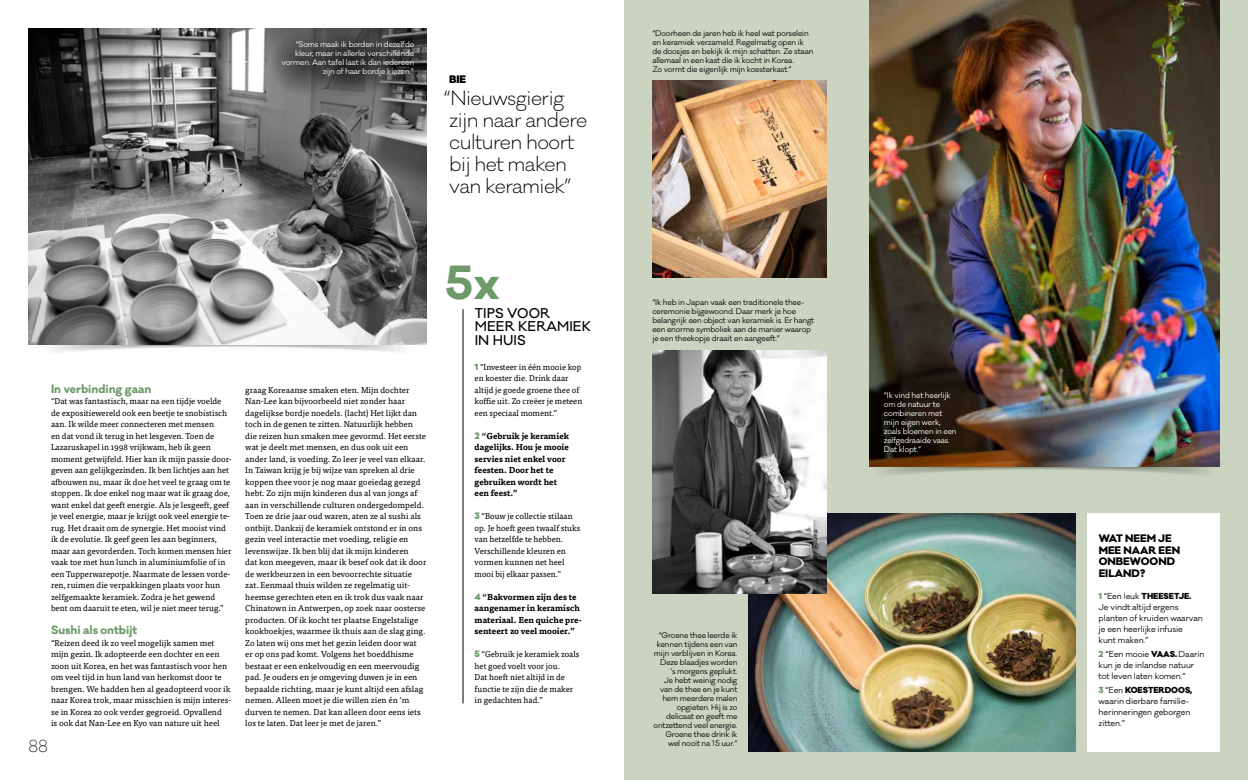
<style>
.page{position:relative;width:1248px;height:780px;background:#fff}
.page>*{position:absolute;margin:0;border:0;box-sizing:border-box;transform-origin:0 0}
.t1{font:700 44px "Galano Classic";color:#6d9a68}
.t2{font:300 19px/22px "Galano Classic";letter-spacing:-.03em;color:#000}
.t3{font:200 16px "Galano Classic";color:#000}
.t4{font:500 13px/13.3px "Galano Classic";letter-spacing:.01em;color:#000}
.t5{font:700 11px "Galano Classic";color:#6d9a68}
.t6{font:800 10px/11.5px "Galano Classic";color:#000}
.t7{font:900 10px "Galano Classic";color:#000}
.t8{font:8.5px/11.5px "Tisa Pro";color:#000}
.t9{font:700 8.5px/11.5px "Tisa Pro";color:#000}
.t10{font:8px/11px "Galano Classic";letter-spacing:-.01em;color:#000}
.t11{font:7.5px/9px "Galano Classic";letter-spacing:-.02em;color:#000}
.t12{font:7.5px/9px "Galano Classic";letter-spacing:-.02em;color:#fff;text-align:right}
.s1{font-family:"Galano Classic";font-weight:800;color:#6d9a68}
.s2{font-weight:800;color:#6d9a68}
.s3{font-weight:800}
</style>
<div class="page">
<img style="left:31px;top:344px;width:384px;height:8px">
<img style="left:28px;top:28px;width:399px;height:316px">
<svg style="left:324px;top:30px;width:66px;height:66px"></svg>
<svg style="left:270px;top:30px;width:66px;height:66px;background:#606060"></svg>
<svg style="left:361px;top:30px;width:65px;height:66px;background:#414141"></svg>
<svg style="left:307px;top:30px;width:66px;height:66px;background:#3f3f3f"></svg>
<div style="left:624px;top:0;width:623px;height:780px;background:#cad4c1"></div>
<img style="left:748px;top:513px;width:327px;height:238px">
<img style="left:652px;top:81px;width:174px;height:196px">
<img style="left:652px;top:350px;width:174px;height:243px">
<div style="left:1087px;top:513px;width:132px;height:238px;background:#fff"></div>
<img style="left:652px;top:560px;width:184px;height:31px">
<img style="left:869px;top:443px;width:351px;height:32px">
<img style="left:869px;top:0;width:350px;height:466px">
<hr style="left:462px;top:309px;width:1px;height:394px;background:#000">
<p class="t12" style="left:282px;top:40px;width:134px">“Soms maak ik borden in dezelfde kleur, maar in allerlei verschillende vormen. Aan tafel laat ik dan iedereen zijn of haar bordje kiezen.”</p>
<p class="t7" style="left:449px;top:72px;width:18px">BIE</p>
<h2 class="t2" style="left:443px;top:87px;width:145px">“Nieuwsgierig zijn naar andere culturen hoort bij het maken van keramiek”</h2>
<p class="t5" style="left:51px;top:381px;width:102px">In verbinding gaan</p>
<p class="t8" style="left:51px;top:395px;width:182px">“Dat was fantastisch, maar na een tijdje voelde de expositiewereld ook een beetje te snobistisch aan. Ik wilde meer connecteren met mensen<br>en dat vond ik terug in het lesgeven. Toen de Lazaruskapel in 1998 vrijkwam, heb ik geen moment getwijfeld. Hier kan ik mijn passie door&shy;geven aan gelijkgezinden. Ik ben lichtjes aan het afbouwen nu, maar ik doe het veel te graag om te stoppen. Ik doe enkel nog maar wat ik graag doe, want enkel dat geeft energie. Als je lesgeeft, geef je veel energie, maar je krijgt ook veel energie te&shy;rug. Het draait om de synergie. Het mooist vind ik de evolutie. Ik geef geen les aan beginners, maar aan gevorderden. Toch komen mensen hier vaak toe met hun lunch in aluminiumfolie of in een Tupperwarepotje. Naarmate de lessen vorde&shy;ren, ruimen die verpakkingen plaats voor hun zelfgemaakte keramiek. Zodra je het gewend bent om daaruit te eten, wil je niet meer terug.”</p>
<p class="t5" style="left:51px;top:622px;width:88px">Sushi als ontbijt</p>
<p class="t8" style="left:51px;top:636px;width:182px">“Reizen deed ik zo veel mogelijk samen met mijn gezin. Ik adopteerde een dochter en een zoon uit Korea, en het was fantastisch voor hen om veel tijd in hun land van herkomst door te brengen. We hadden hen al geadopteerd voor ik naar Korea trok, maar misschien is mijn interes&shy;se in Korea zo ook verder gegroeid. Opvallend<br>is ook dat Nan-Lee en Kyo van nature uit heel</p>
<h3 class="t3" style="left:28px;top:735px;width:21px">88</h3>
<p class="t8" style="left:245px;top:383px;width:183px">graag Koreaanse smaken eten. Mijn dochter Nan-Lee kan bijvoorbeeld niet zonder haar dagelijkse bordje noedels. (lacht) Het lijkt dan toch in de genen te zitten. Natuurlijk hebben die reizen hun smaken mee gevormd. Het eerste wat je deelt met mensen, en dus ook uit een ander land, is voeding. Zo leer je veel van elkaar.<br>In Taiwan krijg je bij wijze van spreken al drie koppen thee voor je nog maar goeiedag gezegd hebt. Zo zijn mijn kinderen dus al van jongs af aan in verschillende culturen ondergedompeld.<br>Toen ze drie jaar oud waren, aten ze al sushi als ontbijt. Dankzij de keramiek ontstond er in ons gezin veel interactie met voeding, religie en levenswijze. Ik ben blij dat ik mijn kinderen<br>dat kon meegeven, maar ik besef ook dat ik door de werkbeurzen in een bevoorrechte situatie zat. Eenmaal thuis wilden ze regelmatig uit&shy;heemse gerechten eten en ik trok dus vaak naar Chinatown in Antwerpen, op zoek naar oosterse producten. Of ik kocht ter plaatse Engelstalige kookboekjes, waarmee ik thuis aan de slag ging.<br>Zo laten wij ons met het gezin leiden door wat er op ons pad komt. Volgens het boeddhisme bestaat er een enkelvoudig en een meervoudig pad. Je ouders en je omgeving duwen je in een bepaalde richting, maar je kunt altijd een afslag nemen. Alleen moet je die willen zien én ‘m durven te nemen. Dat kan alleen door eens iets los te laten. Dat leer je met de jaren.”</p>
<h1 class="t1" style="left:445px;top:253px;width:57px">5x</h1>
<h3 class="t4" style="left:474px;top:306px;width:118px">TIPS VOOR<br>MEER KERAMIEK<br>IN HUIS</h3>
<p class="t8" style="left:474px;top:360px;width:109px"><span class="s1">1</span> “Investeer in één mooie kop en koester die. Drink daar altijd je goede groene thee of koffie uit. Zo creëer je meteen een speciaal moment.”</p>
<p class="t9" style="left:474px;top:429px;width:96px"><span class="s1">2</span> “Gebruik je keramiek dagelijks. Hou je mooie servies niet enkel voor feesten. Door het te gebruiken wordt het een feest.”</p>
<p class="t8" style="left:474px;top:510px;width:107px"><span class="s1">3</span> “Bouw je collectie stilaan op. Je hoeft geen twaalf stuks van hetzelfde te hebben.<br>Verschillende kleuren en vormen kunnen net heel mooi bij elkaar passen.”</p>
<p class="t9" style="left:474px;top:590px;width:109px"><span class="s1">4</span> “Bakvormen zijn des te aangenamer in keramisch materiaal. Een quiche pre&shy;senteert zo veel mooier.”</p>
<p class="t8" style="left:474px;top:648px;width:106px"><span class="s1">5</span> “Gebruik je keramiek zoals het goed voelt voor jou.<br>Dat hoeft niet altijd in de functie te zijn die de maker in gedachten had.”</p>
<p class="t11" style="left:652px;top:29px;width:163px">“Doorheen de jaren heb ik heel wat porselein en keramiek verzameld. Regelmatig open ik de doosjes en bekijk ik mijn schatten. Ze staan allemaal in een kast die ik kocht in Korea.<br>Zo vormt die eigenlijk mijn koesterkast.”</p>
<p class="t11" style="left:652px;top:297px;width:163px">“Ik heb in Japan vaak een traditionele thee&shy;ceremonie bijgewoond. Daar merk je hoe belangrijk een object van keramiek is. Er hangt een enorme symboliek aan de manier waarop je een theekopje draait en aangeeft.”</p>
<p class="t11" style="left:653px;top:631px;width:85px;text-align:right">“Groene thee leerde ik kennen tijdens een van mijn verblijven in Korea.<br>Deze blaadjes worden ’s morgens geplukt.<br>Je hebt weinig nodig van de thee en je kunt hem meerdere malen opgieten. Hij is zo delicaat en geeft me ontzettend veel energie.<br>Groene thee drink ik wel nooit na 15 uur.”</p>
<p class="t12" style="left:883px;top:390px;width:74px;text-align:left">“Ik vind het heerlijk om de natuur te combineren met mijn eigen werk, zoals bloemen in een zelfgedraaide vaas.<br>Dat klopt.”</p>
<p class="t6" style="left:1098px;top:533px;width:83px">WAT NEEM JE<br>MEE NAAR EEN<br>ONBEWOOND<br>EILAND?</p>
<p class="t10" style="left:1098px;top:591px;width:106px"><span class="s2">1</span> “Een leuk <span class="s3">THEESETJE.<br></span>Je vindt altijd ergens planten of kruiden waarvan je een heerlijke infusie<br>kunt maken.”</p>
<p class="t10" style="left:1098px;top:649px;width:107px"><span class="s2">2</span> “Een mooie <span class="s3">VAAS.</span> Daarin kun je de inlandse natuur tot leven laten komen.”</p>
<p class="t10" style="left:1098px;top:684px;width:95px"><span class="s2">3</span> “Een <span class="s3">KOESTERDOOS, </span>waarin dierbare familie&shy;herinneringen geborgen zitten.”</p>
</div>
